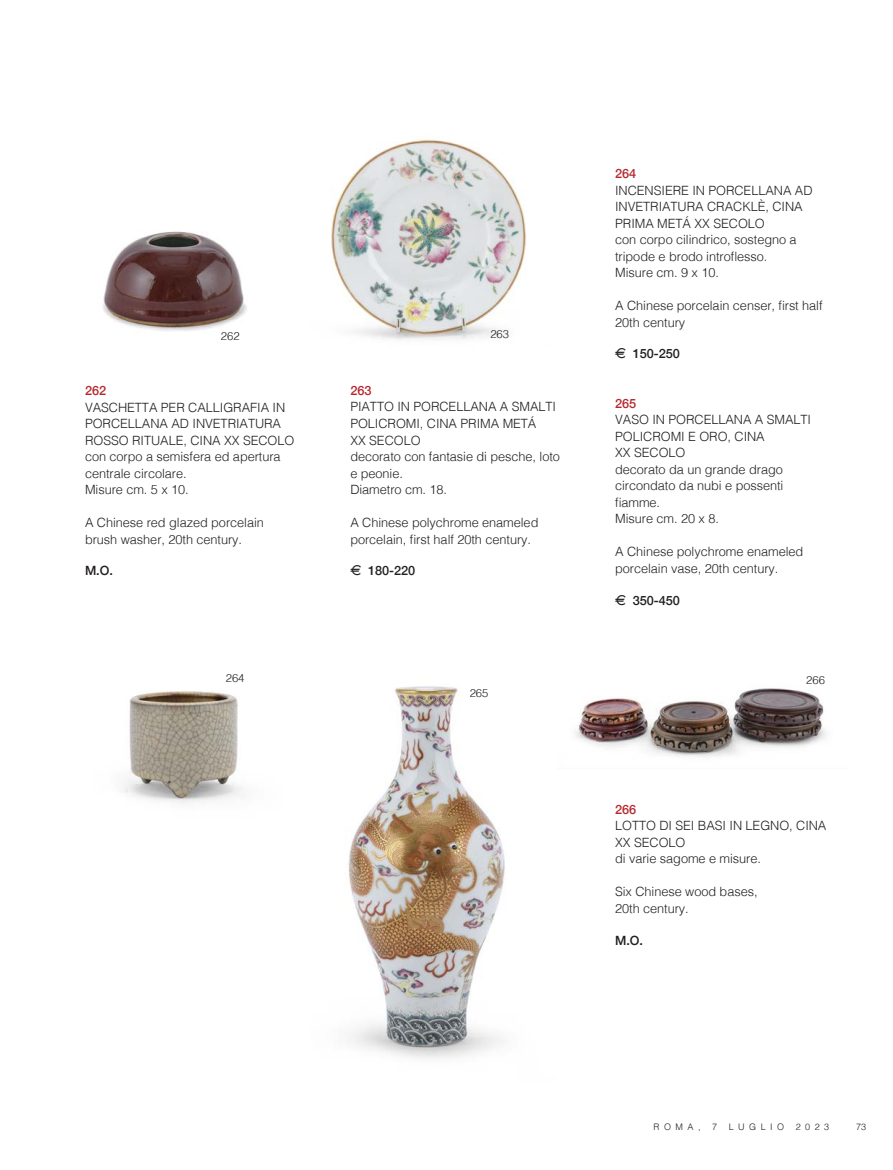
<style>
.page{position:relative;width:893px;height:1170px;background:#fff}
.page>*{position:absolute;margin:0;border:0;box-sizing:border-box;transform-origin:0 0}
.t1{font:300 12.75px/16.5px "Helvetica";letter-spacing:-.005em;color:#231f20}
.t2{font:500 12.75px "Helvetica Neue";letter-spacing:-.005em;color:#231f20}
.t3{font:500 12.75px "Helvetica Neue";letter-spacing:-.005em;color:#b7282e}
.t4{font:300 11.25px "Helvetica";letter-spacing:-.005em;color:#231f20}
.t5{font:300 9px "Helvetica";letter-spacing:.5em;color:#231f20}
.s1{font-family:"Eurofont";font-weight:400}
</style>
<div class="page">
<img style="left:575px;top:688px;width:251px;height:69px">
<img style="left:348px;top:686px;width:157px;height:373px">
<img style="left:331px;top:139px;width:196px;height:201px">
<img style="left:102px;top:231px;width:145px;height:100px">
<img style="left:124px;top:691px;width:118px;height:115px">
<p class="t4" style="left:221px;top:326px;width:20px">262</p>
<p class="t4" style="left:490px;top:324px;width:20px">263</p>
<p class="t3" style="left:85px;top:380px;width:23px">262</p>
<p class="t1" style="left:85px;top:398px;width:211px">VASCHETTA PER CALLIGRAFIA IN<br>PORCELLANA AD INVETRIATURA<br>ROSSO RITUALE, CINA XX SECOLO con corpo a semisfera ed apertura centrale circolare.<br>Misure cm. 5 x 10.</p>
<p class="t1" style="left:85px;top:513px;width:180px">A Chinese red glazed porcelain brush washer, 20th century.</p>
<p class="t2" style="left:85px;top:560px;width:29px">M.O.</p>
<p class="t4" style="left:226px;top:668px;width:20px">264</p>
<p class="t3" style="left:350px;top:380px;width:23px">263</p>
<p class="t1" style="left:350px;top:398px;width:211px">PIATTO IN PORCELLANA A SMALTI<br>POLICROMI, CINA PRIMA METÁ<br>XX SECOLO<br>decorato con fantasie di pesche, loto e peonie.<br>Diametro cm. 18.</p>
<p class="t1" style="left:350px;top:513px;width:190px">A Chinese polychrome enameled porcelain, first half 20th century.</p>
<p class="t2" style="left:350px;top:560px;width:66px"><span class="s1">E</span> 180-220</p>
<p class="t4" style="left:470px;top:683px;width:20px">265</p>
<p class="t3" style="left:615px;top:163px;width:23px">264</p>
<p class="t1" style="left:615px;top:181px;width:199px">INCENSIERE IN PORCELLANA AD<br>INVETRIATURA CRACKLÈ, CINA<br>PRIMA METÁ XX SECOLO<br>con corpo cilindrico, sostegno a tripode e brodo introflesso.<br>Misure cm. 9 x 10.</p>
<p class="t1" style="left:615px;top:296px;width:209px">A Chinese porcelain censer, first half<br>20th century</p>
<p class="t2" style="left:615px;top:343px;width:66px"><span class="s1">E</span> 150-250</p>
<p class="t3" style="left:615px;top:393px;width:23px">265</p>
<p class="t1" style="left:615px;top:410px;width:198px">VASO IN PORCELLANA A SMALTI<br>POLICROMI E ORO, CINA<br>XX SECOLO<br>decorato da un grande drago circondato da nubi e possenti fiamme.<br>Misure cm. 20 x 8.</p>
<p class="t1" style="left:615px;top:542px;width:190px">A Chinese polychrome enameled porcelain vase, 20th century.</p>
<p class="t2" style="left:615px;top:590px;width:66px"><span class="s1">E</span> 350-450</p>
<p class="t4" style="left:806px;top:670px;width:20px">266</p>
<p class="t3" style="left:615px;top:798px;width:23px">266</p>
<p class="t1" style="left:615px;top:816px;width:213px">LOTTO DI SEI BASI IN LEGNO, CINA<br>XX SECOLO<br>di varie sagome e misure.</p>
<p class="t1" style="left:615px;top:882px;width:144px">Six Chinese wood bases,<br>20th century.</p>
<p class="t2" style="left:615px;top:929px;width:29px">M.O.</p>
<p class="t5" style="left:654px;top:1118px;width:49px">ROMA,</p>
<p class="t5" style="left:712px;top:1118px;width:7px">7</p>
<p class="t5" style="left:729px;top:1118px;width:57px">LUGLIO</p>
<p class="t5" style="left:796px;top:1118px;width:35px">2023</p>
<p class="t5" style="left:856px;top:1118px;width:12px">73</p>
</div>
